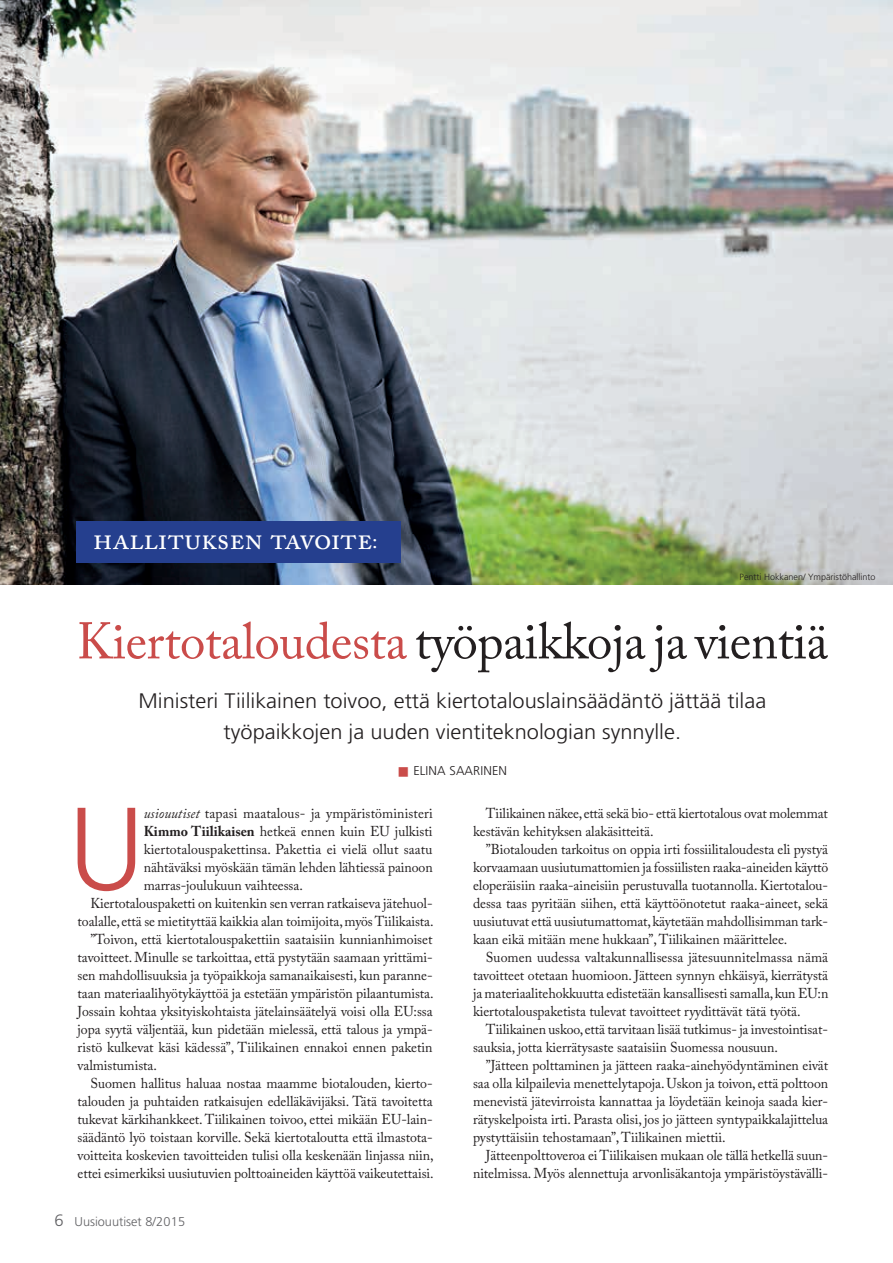
<style>
.page{position:relative;width:893px;height:1263px;background:#fff}
.page>*{position:absolute;margin:0;border:0;box-sizing:border-box;transform-origin:0 0}
.t1{font:300 117.45px "Frutiger LT Std";color:#ca4c4a}
.t2{font:51px "Adobe Caslon Pro";letter-spacing:-.01em;color:#231f20}
.t3{font:30px "Adobe Caslon Pro";letter-spacing:-.01em;color:#fff;scale:1.04 1}
.t4{font:300 21px/31.5px "Frutiger LT Std";color:#231f20;text-align:center;scale:1.04 1}
.t5{font:14.25px/18px "Adobe Caslon Pro";letter-spacing:-.005em;color:#231f20;text-align:justify}
.t6{font:14.25px "Adobe Caslon Pro";letter-spacing:-.03em;color:#231f20}
.t7{font:300 12.75px "Frutiger LT Std";color:#616164}
.t8{font:300 12.75px "Frutiger LT Std";letter-spacing:.01em;color:#231f20}
.t9{font:300 9px "Frutiger LT Std";color:#231f20}
.s1{font-size:21px}
.s2{color:#ca4c4a}
.s3{font-style:italic}
.s4{font-weight:700}
.s5{font-size:16.5px}
</style>
<div class="page">
<img style="left:0;top:0;width:893px;height:585px">
<div style="left:77px;top:521px;width:324px;height:42px;background:#253f8e"></div>
<h3 class="t3" style="left:93px;top:521px;width:275px">hallituksen tavoite<span class="s1">:</span></h3>
<p class="t9" style="left:740px;top:572px;width:138px">Pentti Hokkanen/ Ympäristöhallinto</p>
<h2 class="t2" style="left:77px;top:611px;width:753px"><span class="s2">Kiertotaloudesta</span> työpaikkoja ja vientiä</h2>
<h3 class="t4" style="left:138px;top:685px;width:605px">Ministeri Tiilikainen toivoo, että kiertotalouslainsäädäntö jättää tilaa työpaikkojen ja uuden vientiteknologian synnylle.</h3>
<p class="t8" style="left:398px;top:764px;width:111px"><span class="s2">■</span> ELINA SAARINEN</p>
<h1 class="t1" style="left:68px;top:783px;width:77px">U</h1>
<p class="t5" style="left:144px;top:804px;width:290px"><span class="s3">usiouutiset</span> tapasi maatalous- ja ympäristöministeri</p>
<p class="t5" style="left:473px;top:804px;width:356px;text-indent:13px">Tiilikainen näkee, että sekä bio- että kiertotalous ovat molemmat kestävän kehityksen alakäsitteitä.</p>
<p class="t5" style="left:473px;top:840px;width:357px;text-indent:13px">”Biotalouden tarkoitus on oppia irti fossiilitaloudesta eli pystyä korvaamaan uusiutumattomien ja fossiilisten raaka-aineiden käyttö eloperäisiin raaka-aineisiin perustuvalla tuotannolla. Kiertotalou&shy;dessa taas pyritään siihen, että käyttöönotetut raaka-aineet, sekä uusiutuvat että uusiutumattomat, käytetään mahdollisimman tark&shy;kaan eikä mitään mene hukkaan”, Tiilikainen määrittelee.</p>
<p class="t5" style="left:473px;top:948px;width:357px;text-indent:13px">Suomen uudessa valtakunnallisessa jätesuunnitelmassa nämä tavoitteet otetaan huomioon. Jätteen synnyn ehkäisyä, kierrätystä ja materiaalitehokkuutta edistetään kansallisesti samalla, kun EU:n kiertotalouspaketista tulevat tavoitteet ryydittävät tätä työtä.</p>
<p class="t5" style="left:473px;top:1020px;width:357px;text-indent:13px">Tiilikainen uskoo, että tarvitaan lisää tutkimus- ja investointisat&shy;sauksia, jotta kierrätysaste saataisiin Suomessa nousuun.</p>
<p class="t5" style="left:473px;top:1056px;width:357px;text-indent:13px">”Jätteen polttaminen ja jätteen raaka-ainehyödyntäminen eivät saa olla kilpailevia menettelytapoja. Uskon ja toivon, että polttoon menevistä jätevirroista kannattaa ja löydetään keinoja saada kier&shy;rätyskelpoista irti. Parasta olisi, jos jo jätteen syntypaikkalajittelua pystyttäisiin tehostamaan”, Tiilikainen miettii.</p>
<p class="t5" style="left:473px;top:1146px;width:357px;text-align:right">Jätteenpolttoveroa ei Tiilikaisen mukaan ole tällä hetkellä suun&shy;nitelmissa. Myös alennettuja arvonlisäkantoja ympäristöystävälli-</p>
<p class="t5" style="left:144px;top:822px;width:290px"><span class="s4">Kimmo Tiilikaisen</span> hetkeä ennen kuin EU julkisti</p>
<p class="t5" style="left:144px;top:840px;width:290px">kiertotalouspakettinsa. Pakettia ei vielä ollut saatu</p>
<p class="t5" style="left:144px;top:858px;width:290px">nähtäväksi myöskään tämän lehden lähtiessä painoon</p>
<p class="t5" style="left:144px;top:876px;width:161px">marras-joulukuun vaihteessa.</p>
<p class="t5" style="left:90px;top:894px;width:344px">Kiertotalouspaketti on kuitenkin sen verran ratkaiseva jätehuol-</p>
<p class="t5" style="left:78px;top:912px;width:358px">toalalle, että se mietityttää kaikkia alan toimijoita, myös Tiilikaista.</p>
<p class="t6" style="left:90px;top:930px;width:344px">”Toivon, että kiertotalouspakettiin saataisiin kunnianhimoiset</p>
<p class="t5" style="left:78px;top:948px;width:357px">tavoitteet. Minulle se tarkoittaa, että pystytään saamaan yrittämi-</p>
<p class="t5" style="left:78px;top:966px;width:357px">sen mahdollisuuksia ja työpaikkoja samanaikaisesti, kun paranne-</p>
<p class="t5" style="left:78px;top:984px;width:357px">taan materiaalihyötykäyttöä ja estetään ympäristön pilaantumista.</p>
<p class="t5" style="left:78px;top:1002px;width:357px">Jossain kohtaa yksityiskohtaista jätelainsäätelyä voisi olla EU:ssa</p>
<p class="t5" style="left:78px;top:1020px;width:357px">jopa syytä väljentää, kun pidetään mielessä, että talous ja ympä-</p>
<p class="t6" style="left:78px;top:1038px;width:356px">ristö kulkevat käsi kädessä”, Tiilikainen ennakoi ennen paketin</p>
<p class="t5" style="left:78px;top:1056px;width:81px">valmistumista.</p>
<p class="t5" style="left:90px;top:1074px;width:344px">Suomen hallitus haluaa nostaa maamme biotalouden, kierto-</p>
<p class="t5" style="left:78px;top:1092px;width:357px">talouden ja puhtaiden ratkaisujen edelläkävijäksi. Tätä tavoitetta</p>
<p class="t5" style="left:78px;top:1110px;width:357px">tukevat kärkihankkeet. Tiilikainen toivoo, ettei mikään EU-lain-</p>
<p class="t5" style="left:78px;top:1128px;width:357px">säädäntö lyö toistaan korville. Sekä kiertotaloutta että ilmastota-</p>
<p class="t5" style="left:78px;top:1146px;width:358px">voitteita koskevien tavoitteiden tulisi olla keskenään linjassa niin,</p>
<p class="t5" style="left:78px;top:1164px;width:358px">ettei esimerkiksi uusiutuvien polttoaineiden käyttöä vaikeutettaisi.</p>
<p class="t7" style="left:55px;top:1214px;width:132px"><span class="s5">6</span> Uusiouutiset 8/2015</p>
</div>
